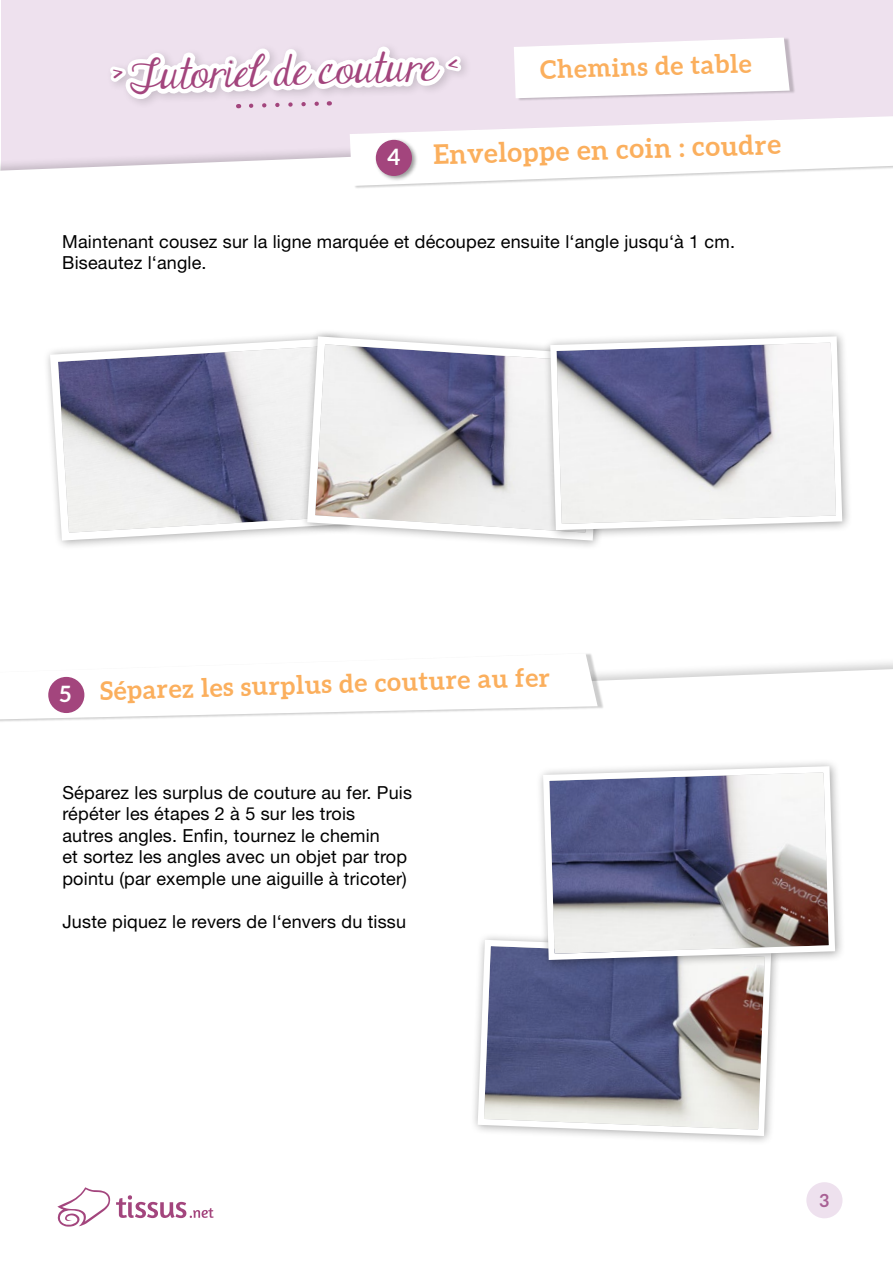
<style>
.page{position:relative;width:893px;height:1263px;background:#fff}
.page>*{position:absolute;margin:0;border:0;box-sizing:border-box;transform-origin:0 0}
.t1{font:36px "Janda Elegant Handwriting";color:#a3457d}
.t2{font:700 27px "Aleo";color:#fbaf5d}
.t3{font:700 25.5px "Aleo";color:#fbaf5d}
.t4{font:700 22.5px "Aleo";color:#fff}
.t5{font:18px/21.6px "Helvetica Neue LT Std";letter-spacing:.01em;color:#000}
.t6{font:700 18px "Aleo";color:#9e4c82}
</style>
<div class="page">
<div style="left:1px;top:1px;width:891px;height:347px;background:#eee1ee"></div>
<div style="left:0;top:151px;width:892px;height:197px;background:#fff"></div>
<div style="left:352px;top:115px;width:541px;height:74px;background:#000;opacity:.2"></div>
<svg style="left:350px;top:116px;width:543px;height:70px"></svg>
<div style="left:374px;top:138px;width:44px;height:44px;background:#000;opacity:.41"></div>
<div style="left:377px;top:141px;width:34px;height:34px;background:#a3457d;border-radius:50%"></div>
<div style="left:376px;top:140px;width:36px;height:36px;border:2px solid #a3457d;border-radius:50%"></div>
<div style="left:0;top:653px;width:603px;height:72px;background:#000;opacity:.2"></div>
<svg style="left:0;top:653px;width:598px;height:66px"></svg>
<div style="left:49px;top:678px;width:35px;height:34px;background:#a3457d;border-radius:50%"></div>
<div style="left:48px;top:677px;width:36px;height:36px;border:2px solid #a3457d;border-radius:50%"></div>
<div style="left:806px;top:1182px;width:36px;height:36px;background:#eee1ee;border-radius:50%"></div>
<div style="left:43px;top:331px;width:315px;height:220px;background:#fff"></div>
<svg style="left:47px;top:336px;width:252px;height:209px"></svg>
<div style="left:299px;top:329px;width:315px;height:221px;background:#000;opacity:.36"></div>
<svg style="left:303px;top:332px;width:304px;height:213px"></svg>
<div style="left:542px;top:328px;width:310px;height:212px;background:#000;opacity:.36"></div>
<svg style="left:547px;top:333px;width:298px;height:200px"></svg>
<svg style="left:474px;top:937px;width:300px;height:202px;background:#908fa2"></svg>
<div style="left:535px;top:758px;width:310px;height:212px;background:#000;opacity:.36"></div>
<svg style="left:540px;top:763px;width:298px;height:200px"></svg>
<svg style="left:57px;top:1187px;width:53px;height:39px"></svg>
<svg style="left:116px;top:1195px;width:98px;height:23px"></svg>
<svg style="left:110px;top:47px;width:356px;height:62px"></svg>
<div style="left:516px;top:37px;width:280px;height:64px;background:#000;opacity:.2"></div>
<svg style="left:514px;top:38px;width:276px;height:60px;background:#fbf9fb"></svg>
<h1 class="t1" style="left:112px;top:51px;width:347px;rotate:-2deg"><sup>&gt;</sup> Tutoriel de couture <sup>&lt;</sup></h1>
<h3 class="t3" style="left:540px;top:55px;width:213px;rotate:-2deg">Chemins de table</h3>
<p class="t4" style="left:387px;top:144px;width:15px">4</p>
<h2 class="t2" style="left:433px;top:140px;width:349px;rotate:-2deg">Enveloppe en coin : coudre</h2>
<p class="t5" style="left:62px;top:230px;width:674px">Maintenant cousez sur la ligne marquée et découpez ensuite l‘angle jusqu‘à 1 cm.<br>Biseautez l‘angle.</p>
<p class="t4" style="left:59px;top:681px;width:13px">5</p>
<h3 class="t3" style="left:100px;top:677px;width:451px;rotate:-2deg">Séparez les surplus de couture au fer</h3>
<p class="t5" style="left:62px;top:781px;width:351px">Séparez les surplus de couture au fer. Puis répéter les étapes 2 à 5 sur les trois<br>autres angles. Enfin, tournez le chemin<br>et sortez les angles avec un objet par trop pointu (par exemple une aiguille à tricoter)</p>
<p class="t5" style="left:62px;top:911px;width:345px">Juste piquez le revers de l‘envers du tissu</p>
<p class="t6" style="left:820px;top:1190px;width:11px">3</p>
</div>
